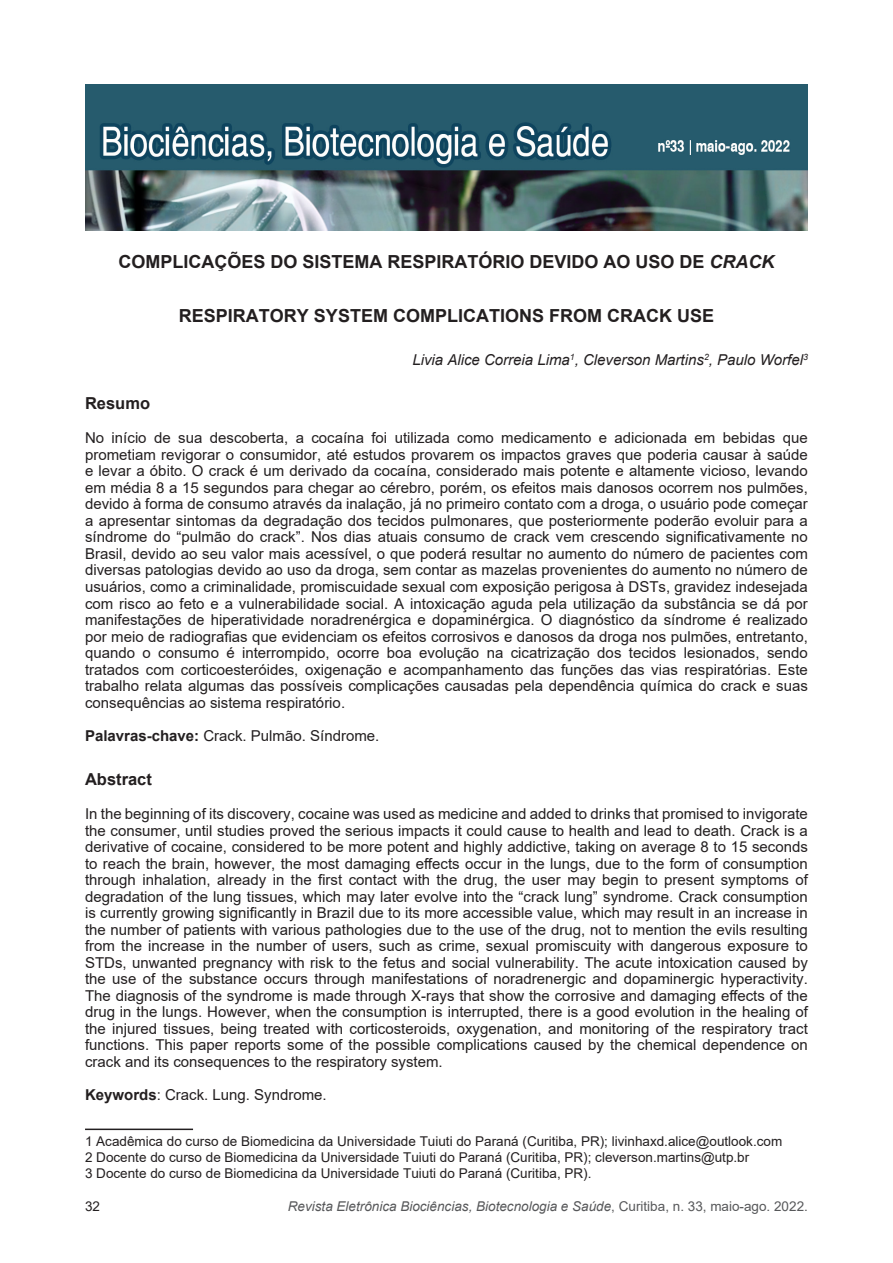
<style>
.page{position:relative;width:893px;height:1263px;background:#fff}
.page>*{position:absolute;margin:0;border:0;box-sizing:border-box;transform-origin:0 0}
.bio_título{font:700 18px "Arial";color:#231f20}
.bio_subtítulo{font:700 16.5px "Arial";color:#231f20}
.bio_resumo{font:15px/16.5px "Arial";color:#231f20;text-align:justify}
.bio_autor{font:italic 15px "Arial";color:#231f20}
.bio_rodape{font:13.5px "Arial";color:#231f20}
.t1{font:italic 13.5px "Arial";color:#57585a}
.s1{font-style:italic}
.s2{font-weight:700}
.s3{font-style:normal}
</style>
<div class="page">
<img style="left:85px;top:85px;width:723px;height:146px">
<hr style="left:85px;top:1128px;width:108px;height:2px;background:#231f20">
<p class="bio_título" style="left:118px;top:249px;width:658px">COMPLICAÇÕES DO SISTEMA RESPIRATÓRIO DEVIDO AO USO DE <span class="s1">CRACK</span></p>
<p class="bio_título" style="left:179px;top:303px;width:537px">RESPIRATORY SYSTEM COMPLICATIONS FROM CRACK USE</p>
<p class="bio_autor" style="left:412px;top:350px;width:397px">Livia Alice Correia Lima<sup>1</sup>, Cleverson Martins<sup>2</sup>, Paulo Worfel<sup>3</sup></p>
<p class="bio_subtítulo" style="left:85px;top:391px;width:67px">Resumo</p>
<p class="bio_resumo" style="left:85px;top:430px;width:724px">No início de sua descoberta, a cocaína foi utilizada como medicamento e adicionada em bebidas que prometiam revigorar o consumidor, até estudos provarem os impactos graves que poderia causar à saúde e levar a óbito. O crack é um derivado da cocaína, considerado mais potente e altamente vicioso, levando em média 8 a 15 segundos para chegar ao cérebro, porém, os efeitos mais danosos ocorrem nos pulmões, devido à forma de consumo através da inalação, já no primeiro contato com a droga, o usuário pode começar a apresentar sintomas da degradação dos tecidos pulmonares, que posteriormente poderão evoluir para a síndrome do “pulmão do crack”. Nos dias atuais consumo de crack vem crescendo significativamente no Brasil, devido ao seu valor mais acessível, o que poderá resultar no aumento do número de pacientes com diversas patologias devido ao uso da droga, sem contar as mazelas provenientes do aumento no número de usuários, como a criminalidade, promiscuidade sexual com exposição perigosa à DSTs, gravidez indesejada com risco ao feto e a vulnerabilidade social. A intoxicação aguda pela utilização da substância se dá por manifestações de hiperatividade noradrenérgica e dopaminérgica. O diagnóstico da síndrome é realizado por meio de radiografias que evidenciam os efeitos corrosivos e danosos da droga nos pulmões, entretanto, quando o consumo é interrompido, ocorre boa evolução na cicatrização dos tecidos lesionados, sendo tratados com corticoesteróides, oxigenação e acompanhamento das funções das vias respiratórias. Este trabalho relata algumas das possíveis complicações causadas pela dependência química do crack e suas consequências ao sistema respiratório.</p>
<p class="bio_resumo" style="left:85px;top:727px;width:296px"><span class="s2">Palavras-chave:</span> Crack. Pulmão. Síndrome.</p>
<p class="bio_subtítulo" style="left:85px;top:767px;width:68px">Abstract</p>
<p class="bio_resumo" style="left:85px;top:806px;width:724px">In the beginning of its discovery, cocaine was used as medicine and added to drinks that promised to invigorate the consumer, until studies proved the serious impacts it could cause to health and lead to death. Crack is a derivative of cocaine, considered to be more potent and highly addictive, taking on average 8 to 15 seconds to reach the brain, however, the most damaging effects occur in the lungs, due to the form of consumption through inhalation, already in the first contact with the drug, the user may begin to present symptoms of degradation of the lung tissues, which may later evolve into the “crack lung” syndrome. Crack consumption is currently growing significantly in Brazil due to its more accessible value, which may result in an increase in the number of patients with various pathologies due to the use of the drug, not to mention the evils resulting from the increase in the number of users, such as crime, sexual promiscuity with dangerous exposure to STDs, unwanted pregnancy with risk to the fetus and social vulnerability. The acute intoxication caused by the use of the substance occurs through manifestations of noradrenergic and dopaminergic hyperactivity.<br>The diagnosis of the syndrome is made through X-rays that show the corrosive and damaging effects of the drug in the lungs. However, when the consumption is interrupted, there is a good evolution in the healing of the injured tissues, being treated with corticosteroids, oxygenation, and monitoring of the respiratory tract functions. This paper reports some of the possible complications caused by the chemical dependence on crack and its consequences to the respiratory system.</p>
<p class="bio_resumo" style="left:85px;top:1086px;width:243px"><span class="s2">Keywords</span>: Crack. Lung. Syndrome.</p>
<p class="bio_rodape" style="left:85px;top:1131px;width:699px">1 Acadêmica do curso de Biomedicina da Universidade Tuiuti do Paraná (Curitiba, PR); livinhaxd.alice@outlook.com</p>
<p class="bio_rodape" style="left:85px;top:1148px;width:666px">2 Docente do curso de Biomedicina da Universidade Tuiuti do Paraná (Curitiba, PR); cleverson.martins@utp.br</p>
<p class="bio_rodape" style="left:85px;top:1164px;width:508px">3 Docente do curso de Biomedicina da Universidade Tuiuti do Paraná (Curitiba, PR).</p>
<p class="bio_rodape" style="left:85px;top:1197px;width:17px">32</p>
<p class="t1" style="left:288px;top:1197px;width:522px">Revista Eletrônica Biociências, Biotecnologia e Saúde<span class="s3">, Curitiba, n. 33, maio-ago. 2022.</span></p>
</div>
